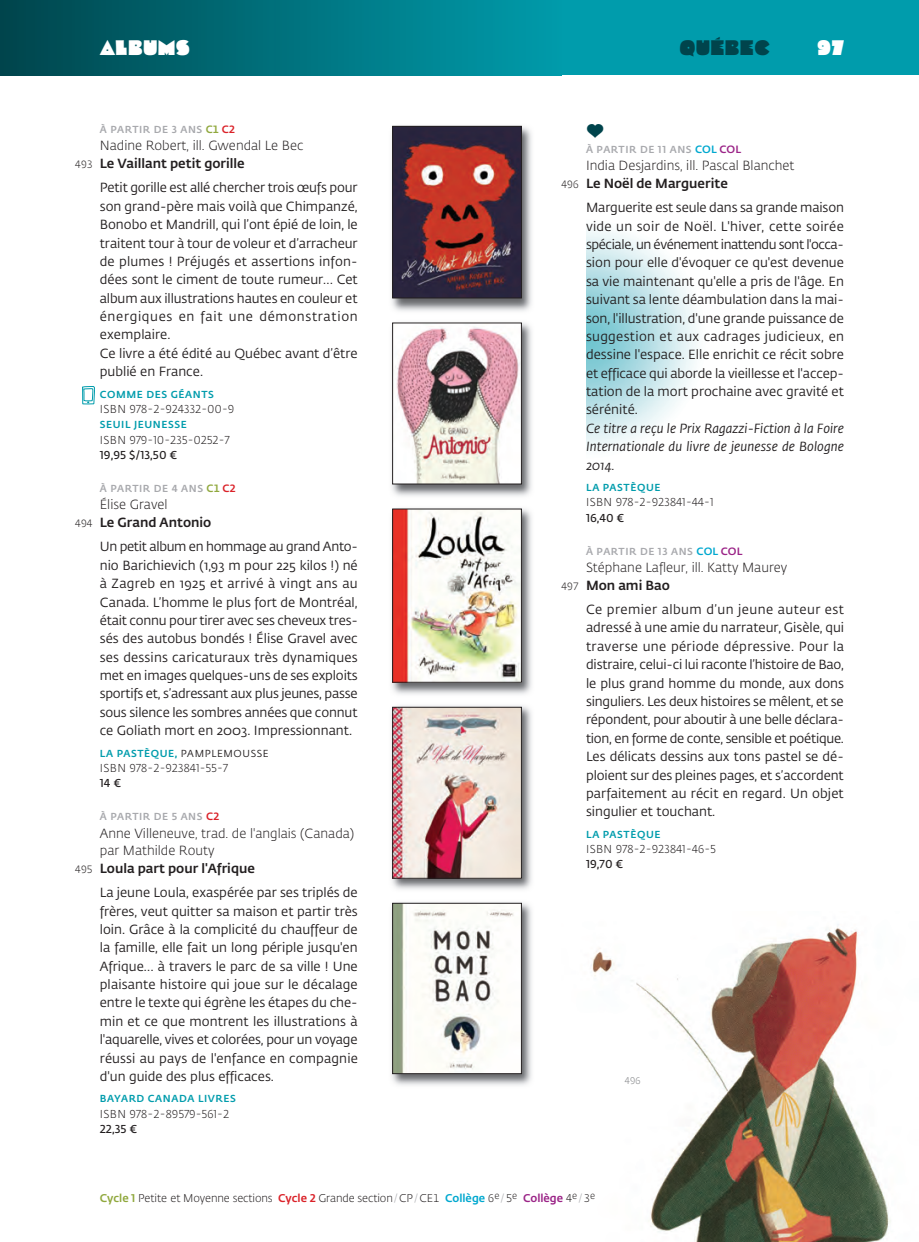
<style>
.page{position:relative;width:919px;height:1242px;background:#fff}
.page>*{position:absolute;margin:0;border:0;box-sizing:border-box;transform-origin:0 0}
.t1{font:21px "Cooter Deuce";letter-spacing:.05em;color:#fff}
.t2{font:21px "Cooter Deuce";letter-spacing:.05em;color:#00444c}
.t3{font:14px "RLPE";color:#00444c}
.t4{font:13.12px/18.4px "Fedra Sans Pro";color:#231f20;text-align:justify}
.t5{font:300 13.12px/17.5px "Fedra Sans Pro";color:#231f20}
.t6{font:italic 13.12px/18.4px "Fedra Sans Pro";letter-spacing:.005em;color:#231f20;text-align:justify}
.t7{font:500 13.12px/17.5px "Fedra Sans Pro";color:#231f20}
.t8{font:300 11.38px "Fedra Sans Pro";letter-spacing:.035em;color:#231f20}
.t9{font:600 11.38px "Fedra Sans Pro";color:#231f20}
.t10{font:300 11.2px "Fedra Sans Pro";letter-spacing:-.01em;color:#231f20}
.t11{font:500 10.15px "Fedra Sans Pro";letter-spacing:.06em;color:#a8a9ad}
.t12{font:500 10.15px "Fedra Sans Pro";letter-spacing:.06em;color:#009cac}
.t13{font:10.15px "Fedra Sans Pro";letter-spacing:.06em;color:#231f20}
.t14{font:300 9.62px "Fedra Sans Pro";color:#808285}
.s1{font-size:10.5px;color:#90a83d}
.s2{font-size:10.5px;color:#da2128}
.s3{font-size:10.5px}
.s4{font-weight:500}
.s5{font-weight:300}
.s6{font-weight:300;font-size:10.5px}
.s7{font-weight:500;color:#009cac}
.s8{font-size:10.5px;color:#00a8cf}
.s9{font-size:10.5px;color:#9b2487}
.s10{font-weight:500;color:#90a83d}
.s11{font-weight:500;color:#da2128}
.s12{color:#a8a9ad}
.s13{font-weight:500;color:#00a8cf}
.s14{font-weight:500;color:#9b2487}
</style>
<div class="page">
<img style="left:591px;top:924px;width:300px;height:317px">
<div style="left:561px;top:0;width:358px;height:75px;background:#009cac"></div>
<div style="left:1px;top:0;width:560px;height:75px;background:linear-gradient(to right,#00454c,#009cab)"></div>
<hr style="left:0;top:0;width:1px;height:75px;background:#00444c">
<svg style="left:82px;top:386px;width:13px;height:18px"></svg>
<img style="left:391px;top:125px;width:141px;height:961px">
<img style="left:394px;top:128px;width:125px;height:168px">
<div style="left:392px;top:126px;width:129px;height:172px;border:1px solid #231f20"></div>
<img style="left:394px;top:325px;width:125px;height:157px">
<img style="left:394px;top:511px;width:125px;height:169px">
<img style="left:394px;top:709px;width:125px;height:167px">
<div style="left:392px;top:707px;width:129px;height:171px;border:1px solid #231f20"></div>
<img style="left:394px;top:905px;width:125px;height:166px">
<div style="left:392px;top:903px;width:129px;height:170px;border:1px solid #231f20"></div>
<h1 class="t1" style="left:100px;top:38px;width:91px">ALBUMS</h1>
<p class="t11" style="left:100px;top:125px;width:137px">À PARTIR DE 3 ANS <span class="s1">C1</span> <span class="s2">C2</span></p>
<p class="t5" style="left:75px;top:138px;width:230px;text-indent:25px">Nadine Robert, ill. Gwendal Le Bec<br><span class="s3">493</span> <span class="s4">Le Vaillant petit gorille</span></p>
<p class="t4" style="left:100px;top:180px;width:259px;text-align:left">Petit gorille est allé chercher trois œufs pour son grand-père mais voilà que Chimpanzé, Bonobo et Mandrill, qui l’ont épié de loin, le traitent tour à tour de voleur et d’arracheur de plumes ! Préjugés et assertions infon - dées sont le ciment de toute rumeur… Cet album aux illustrations hautes en couleur et énergiques en fait une démonstration exemplaire.<br>Ce livre a été édité au Québec avant d’être publié en France.</p>
<p class="t12" style="left:100px;top:390px;width:116px">COMME DES GÉANTS</p>
<p class="t8" style="left:100px;top:404px;width:136px">ISBN 978-2-924332-00-9</p>
<p class="t12" style="left:100px;top:420px;width:89px">SEUIL JEUNESSE</p>
<p class="t8" style="left:100px;top:435px;width:131px">ISBN 979-10-235-0252-7</p>
<p class="t9" style="left:100px;top:450px;width:79px">19,95 $/13,50 €</p>
<p class="t11" style="left:100px;top:484px;width:138px">À PARTIR DE 4 ANS <span class="s1">C1</span> <span class="s2">C2</span></p>
<p class="t7" style="left:75px;top:497px;width:138px;text-indent:25px"><span class="s5">Élise Gravel<br></span><span class="s6">494</span> Le Grand Antonio</p>
<p class="t4" style="left:100px;top:538px;width:260px">Un petit album en hommage au grand anto - nio Barichievich (1,93 m pour 225 kilos !) né à zagreb en 1925 et arrivé à vingt ans au Canada. l’homme le plus fort de Montréal, était connu pour tirer avec ses cheveux tres&shy;sés des autobus bondés ! élise Gravel avec ses dessins caricaturaux très dynamiques met en images quelques-uns de ses exploits sportifs et, s’adressant aux plus jeunes, passe sous silence les sombres années que connut ce Goliath mort en 2003. impressionnant.</p>
<p class="t13" style="left:100px;top:749px;width:170px"><span class="s7">LA PASTÈQUE,</span> PaMPleMoUsse</p>
<p class="t8" style="left:100px;top:763px;width:130px">ISBN 978-2-923841-55-7</p>
<p class="t9" style="left:100px;top:778px;width:23px">14 €</p>
<p class="t11" style="left:100px;top:812px;width:121px">À PARTIR DE 5 ANS <span class="s2">C2</span></p>
<p class="t5" style="left:100px;top:825px;width:256px">Anne Villeneuve, trad. de l'anglais (Canada)</p>
<p class="t5" style="left:100px;top:842px;width:116px">par Mathilde Routy</p>
<p class="t7" style="left:75px;top:860px;width:181px"><span class="s6">495</span> Loula part pour l'Afrique</p>
<p class="t4" style="left:100px;top:884px;width:260px">la jeune loula, exaspérée par ses triplés de frères, veut quitter sa maison et partir très loin. Grâce à la complicité du chauffeur de la famille, elle fait un long périple jusqu'en afrique… à travers le parc de sa ville ! Une plaisante histoire qui joue sur le décalage entre le texte qui égrène les étapes du che&shy;min et ce que montrent les illustrations à l'aquarelle, vives et colorées, pour un voyage réussi au pays de l'enfance en compagnie d'un guide des plus efficaces.</p>
<p class="t12" style="left:100px;top:1094px;width:138px">BAYARD CANADA LIVRES</p>
<p class="t8" style="left:100px;top:1109px;width:131px">ISBN 978-2-89579-561-2</p>
<p class="t9" style="left:100px;top:1124px;width:39px">22,35 €</p>
<h1 class="t2" style="left:680px;top:38px;width:91px">QUÉBEC</h1>
<h1 class="t1" style="left:817px;top:38px;width:28px">97</h1>
<p class="t3" style="left:586px;top:122px;width:20px">a</p>
<p class="t11" style="left:586px;top:145px;width:157px">À PARTIR DE 11 ANS <span class="s8">COL</span> <span class="s9">COL</span></p>
<p class="t5" style="left:561px;top:158px;width:235px;text-indent:25px">India Desjardins, ill. Pascal Blanchet<br><span class="s3">496</span> <span class="s4">Le Noël de Marguerite</span></p>
<p class="t4" style="left:586px;top:199px;width:260px">Marguerite est seule dans sa grande maison vide un soir de Noël. l'hiver, cette soirée spéciale, un événement inattendu sont l'occa - sion pour elle d'évoquer ce qu'est devenue sa vie maintenant qu'elle a pris de l'âge. en suivant sa lente déambulation dans la mai&shy;son, l'illustration, d'une grande puissance de suggestion et aux cadrages judicieux, en dessine l'espace. elle enrichit ce récit sobre et efficace qui aborde la vieillesse et l'accep&shy;tation de la mort prochaine avec gravité et sérénité.</p>
<p class="t6" style="left:586px;top:420px;width:259px">Ce titre a reçu le Prix Ragazzi-Fiction à la Foire Internationale du livre de jeunesse de Bologne 2014.</p>
<p class="t12" style="left:586px;top:483px;width:76px">LA PASTÈQUE</p>
<p class="t8" style="left:586px;top:498px;width:129px">ISBN 978-2-923841-44-1</p>
<p class="t9" style="left:586px;top:513px;width:40px">16,40 €</p>
<p class="t11" style="left:586px;top:547px;width:158px">À PARTIR DE 13 ANS <span class="s8">COL</span> <span class="s9">COL</span></p>
<p class="t5" style="left:561px;top:559px;width:228px;text-indent:25px">Stéphane Lafleur, ill. Katty Maurey<br><span class="s3">497</span> <span class="s4">Mon ami Bao</span></p>
<p class="t4" style="left:586px;top:601px;width:260px">Ce premier album d’un jeune auteur est adressé à une amie du narrateur, Gisèle, qui traverse une période dépressive. Pour la distraire, celui-ci lui raconte l’histoire de Bao, le plus grand homme du monde, aux dons singuliers. les deux histoires se mêlent, et se répondent, pour aboutir à une belle déclara - tion, en forme de conte, sensible et poétique. les délicats dessins aux tons pastel se dé&shy;ploient sur des pleines pages, et s’accordent parfaitement au récit en regard. Un objet singulier et touchant.</p>
<p class="t12" style="left:586px;top:830px;width:76px">LA PASTÈQUE</p>
<p class="t8" style="left:586px;top:844px;width:131px">ISBN 978-2-923841-46-5</p>
<p class="t9" style="left:586px;top:859px;width:39px">19,70 €</p>
<p class="t14" style="left:624px;top:1076px;width:18px">496</p>
<p class="t10" style="left:100px;top:1193px;width:497px"><span class="s10">Cycle 1</span> Petite et Moyenne sections <span class="s11">Cycle 2</span> Grande section<span class="s12">/</span>CP<span class="s12">/</span>CE1 <span class="s13">Collège</span> 6<sup>e</sup><span class="s12">/</span>5<sup>e</sup> <span class="s14">Collège</span> 4<sup>e</sup><span class="s12">/</span>3<sup>e</sup></p>
</div>
